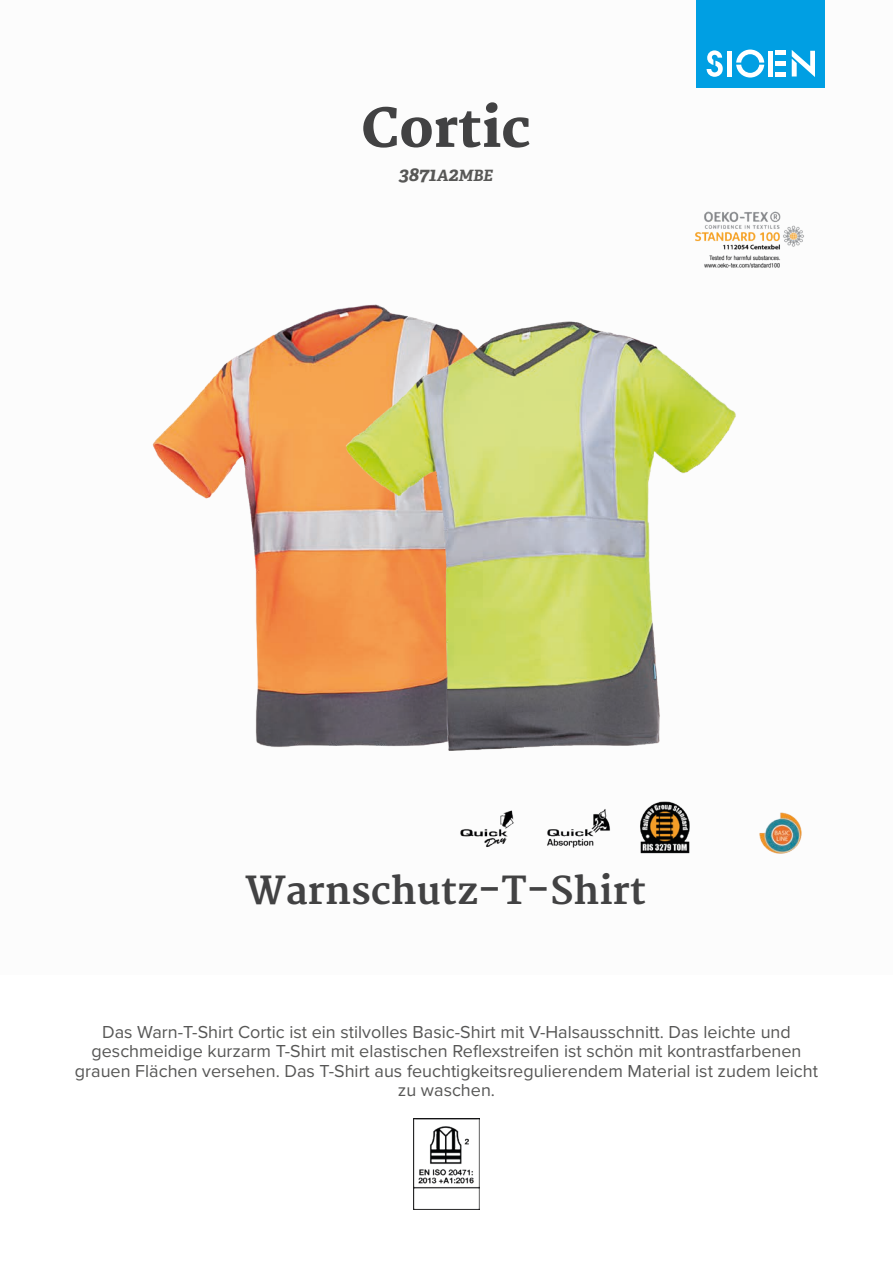
<style>
.page{position:relative;width:893px;height:1263px;background:#fff}
.page>*{position:absolute;margin:0;border:0;box-sizing:border-box;transform-origin:0 0}
.t1{font:800 52.5px "Merriweather";color:#424243}
.t2{font:700 37.5px "Merriweather";color:#424243}
.t3{font:italic 700 19.5px "Adelle PE";color:#575756}
.t4{font:18px/19.5px "Proxima Nova";color:#575756;text-align:center}
.s1{font-size:15.6px}
</style>
<div class="page">
<div style="left:697px;top:0;width:128px;height:88px;background:#009fe3"></div>
<svg style="left:707px;top:50px;width:16px;height:27px"></svg>
<svg style="left:736px;top:50px;width:28px;height:28px"></svg>
<div style="left:727px;top:51px;width:5px;height:26px;background:#fff"></div>
<div style="left:768px;top:51px;width:5px;height:26px;background:#fff"></div>
<div style="left:775px;top:72px;width:11px;height:5px;background:#fff"></div>
<div style="left:775px;top:61px;width:11px;height:5px;background:#fff"></div>
<hr style="left:775px;top:51px;width:11px;height:4px;background:#fff">
<svg style="left:792px;top:50px;width:23px;height:27px"></svg>
<img style="left:783px;top:812px;width:19px;height:42px">
<img style="left:783px;top:225px;width:21px;height:22px">
<img style="left:413px;top:1118px;width:67px;height:92px">
<img style="left:152px;top:323px;width:146px;height:424px">
<img style="left:298px;top:211px;width:485px;height:643px">
<h1 class="t1" style="left:362px;top:98px;width:170px">Cortic</h1>
<p class="t3" style="left:399px;top:160px;width:96px">3871<span class="s1">A</span>2<span class="s1">MBE</span></p>
<h2 class="t2" style="left:245px;top:869px;width:402px">Warnschutz-T-Shirt</h2>
<p class="t4" style="left:75px;top:1021px;width:745px">Das Warn-T-Shirt Cortic ist ein stilvolles Basic-Shirt mit V-Halsausschnitt. Das leichte und geschmeidige kurzarm T-Shirt mit elastischen Reflexstreifen ist schön mit kontrastfarbenen grauen Flächen versehen. Das T-Shirt aus feuchtigkeitsregulierendem Material ist zudem leicht zu waschen.</p>
</div>
